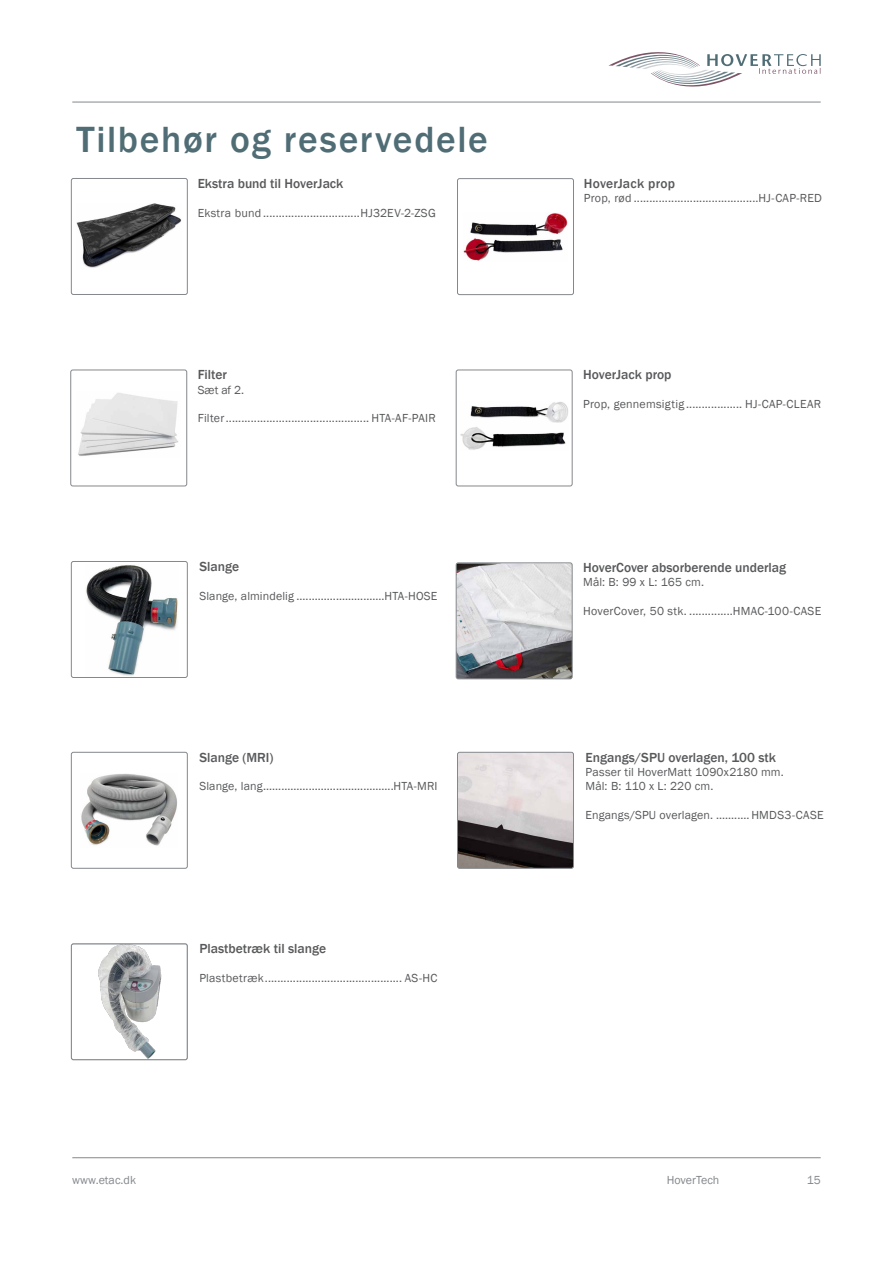
<style>
.page{position:relative;width:893px;height:1263px;background:#fff}
.page>*{position:absolute;margin:0;border:0;box-sizing:border-box;transform-origin:0 0}
.t1{font:500 37.5px "Franklin Gothic";letter-spacing:.045em;color:#506d76}
.t2{font:500 13.5px "Franklin Gothic";color:#58595b}
.t3{font:500 13.5px "Franklin Gothic";letter-spacing:.02em;color:#58595b}
.t4{font:12px/14.4px "Franklin Gothic";letter-spacing:.015em;color:#58595b}
.t5{font:12px "Franklin Gothic";color:#84888c}
</style>
<div class="page">
<hr style="left:72px;top:102px;width:749px;height:1px;background:#84888c">
<svg style="left:608px;top:52px;width:213px;height:35px"></svg>
<hr style="left:72px;top:1157px;width:749px;height:1px;background:#84888c">
<img style="left:77px;top:204px;width:104px;height:64px">
<div style="left:71px;top:178px;width:117px;height:117px;border:1px solid #84888c;border-radius:2px"></div>
<img style="left:463px;top:213px;width:105px;height:48px">
<div style="left:457px;top:178px;width:117px;height:117px;border:1px solid #84888c;border-radius:2px"></div>
<img style="left:86px;top:565px;width:92px;height:111px">
<div style="left:71px;top:561px;width:117px;height:117px;border:1px solid #84888c;border-radius:2px"></div>
<img style="left:81px;top:774px;width:96px;height:72px">
<div style="left:71px;top:752px;width:117px;height:117px;border:1px solid #84888c;border-radius:2px"></div>
<svg style="left:71px;top:945px;width:91px;height:115px"></svg>
<div style="left:71px;top:943px;width:117px;height:117px;border:1px solid #84888c;border-radius:2px"></div>
<img style="left:457px;top:752px;width:115px;height:115px">
<div style="left:457px;top:752px;width:117px;height:117px;border:1px solid #84888c;border-radius:2px"></div>
<img style="left:460px;top:402px;width:108px;height:48px">
<div style="left:456px;top:370px;width:117px;height:116px;border:1px solid #84888c;border-radius:2px"></div>
<img style="left:456px;top:564px;width:115px;height:115px">
<div style="left:456px;top:562px;width:117px;height:117px;border:1px solid #84888c;border-radius:2px"></div>
<img style="left:78px;top:393px;width:100px;height:63px">
<div style="left:70px;top:370px;width:117px;height:116px;border:1px solid #84888c;border-radius:2px"></div>
<h1 class="t1" style="left:77px;top:117px;width:413px">Tilbehør og reservedele</h1>
<p class="t2" style="left:198px;top:175px;width:147px">Ekstra bund til HoverJack</p>
<p class="t4" style="left:198px;top:206px;width:240px">Ekstra bund ...............................HJ32EV-2-ZSG</p>
<p class="t2" style="left:198px;top:366px;width:31px">Filter</p>
<p class="t4" style="left:198px;top:383px;width:48px">Sæt af 2.</p>
<p class="t4" style="left:198px;top:411px;width:240px">Filter.............................................. HTA-AF-PAIR</p>
<p class="t2" style="left:199px;top:558px;width:41px">Slange</p>
<p class="t4" style="left:199px;top:588px;width:240px">Slange, almindelig .............................HTA-HOSE</p>
<p class="t2" style="left:199px;top:749px;width:76px">Slange (MRI)</p>
<p class="t4" style="left:199px;top:779px;width:240px">Slange, lang...........................................HTA-MRI</p>
<p class="t2" style="left:199px;top:940px;width:128px">Plastbetræk til slange</p>
<p class="t4" style="left:199px;top:971px;width:240px">Plastbetræk............................................ AS-HC</p>
<p class="t3" style="left:584px;top:175px;width:93px">HoverJack prop</p>
<p class="t4" style="left:584px;top:191px;width:240px">Prop, rød ........................................HJ-CAP-RED</p>
<p class="t2" style="left:583px;top:366px;width:90px">HoverJack prop</p>
<p class="t4" style="left:583px;top:397px;width:240px">Prop, gennemsigtig .................. HJ-CAP-CLEAR</p>
<p class="t2" style="left:583px;top:559px;width:204px">HoverCover absorberende underlag</p>
<p class="t4" style="left:583px;top:575px;width:122px">Mål: B: 99 x L: 165 cm.</p>
<p class="t4" style="left:583px;top:604px;width:240px">HoverCover, 50 stk. ..............HMAC-100-CASE</p>
<p class="t2" style="left:585px;top:749px;width:192px">Engangs/SPU overlagen, 100 stk</p>
<p class="t4" style="left:585px;top:765px;width:200px">Passer til HoverMatt 1090x2180 mm.<br>Mål: B: 110 x L: 220 cm.</p>
<p class="t4" style="left:585px;top:808px;width:240px">Engangs/SPU overlagen. ...........HMDS3-CASE</p>
<p class="t5" style="left:72px;top:1173px;width:65px">www.etac.dk</p>
<p class="t5" style="left:667px;top:1173px;width:54px">HoverTech</p>
<p class="t5" style="left:807px;top:1173px;width:15px">15</p>
</div>
